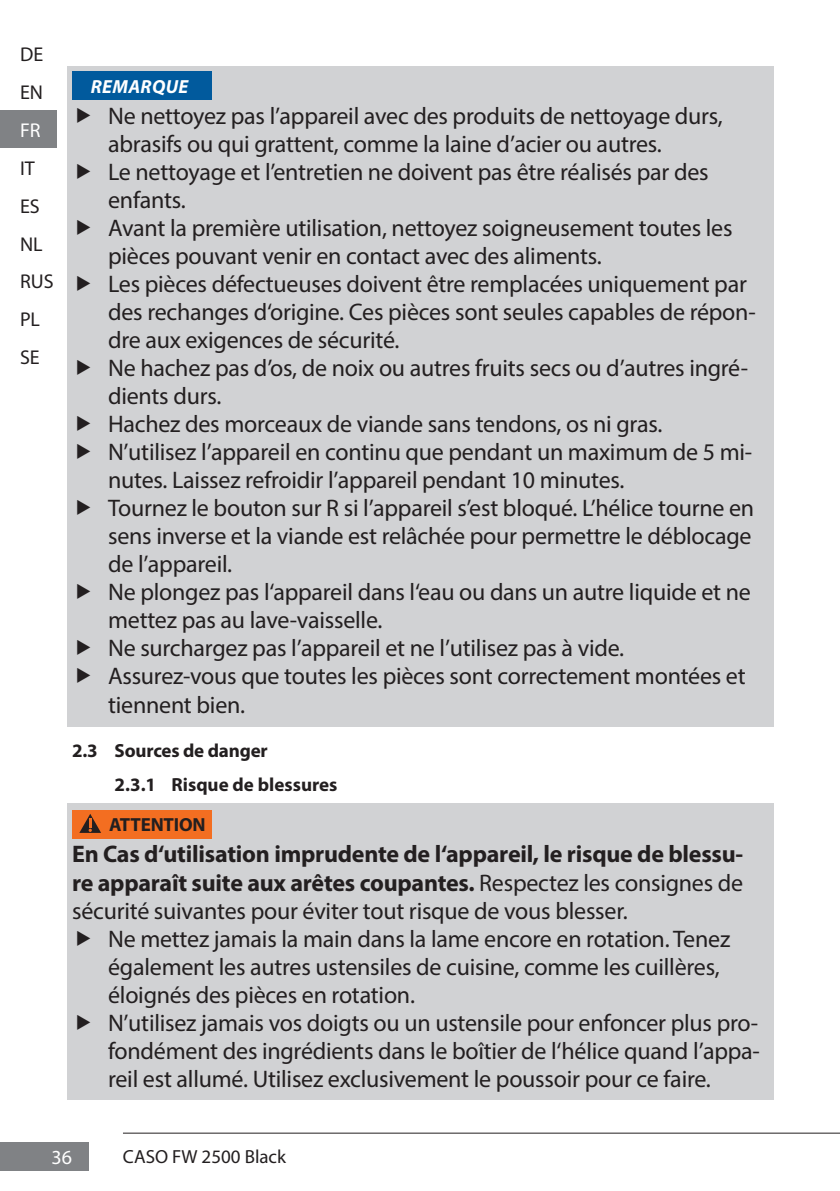
<style>
.page{position:relative;width:840px;height:1191px;background:#fff}
.page>*{position:absolute;margin:0;border:0;box-sizing:border-box;transform-origin:0 0}
.t1{font:24px/28px "Myriad Pro";letter-spacing:-.01em;color:#231f20}
.t2{font:700 24px/28.8px "Myriad Pro";letter-spacing:-.01em;color:#231f20;text-align:justify}
.t3{font:20px/38px "Myriad Pro";color:#231f20}
.t4{font:20px "Myriad Pro";color:#fff}
.t5{font:700 19px/34.4px "Myriad Pro";letter-spacing:-.01em;color:#231f20}
.t6{font:19px "Myriad Pro";color:#231f20}
.t7{font:italic 700 19px "Myriad Pro";letter-spacing:.02em;color:#fff}
.s1{font-weight:400}
</style>
<div class="page">
<div style="left:0;top:1141px;width:89px;height:29px;background:#808285"></div>
<div style="left:0;top:110px;width:57px;height:38px;background:#808285"></div>
<hr style="left:123px;top:1132px;width:716px;height:1px;background:#231f20">
<div style="left:67px;top:66px;width:705px;height:661px;background:#d1d2d4"></div>
<div style="left:72px;top:71px;width:139px;height:28px;background:#015a9d"></div>
<div style="left:67px;top:803px;width:705px;height:296px;background:#d1d2d4"></div>
<div style="left:72px;top:810px;width:139px;height:28px;background:#f36e21"></div>
<svg style="left:79px;top:814px;width:22px;height:19px"></svg>
<p class="t3" style="left:20px;top:34px;width:25px">DE<br>EN</p>
<p class="t4" style="left:20px;top:117px;width:22px">FR</p>
<p class="t3" style="left:20px;top:148px;width:16px">IT</p>
<p class="t3" style="left:20px;top:186px;width:21px">ES</p>
<p class="t3" style="left:20px;top:224px;width:24px">NL</p>
<p class="t3" style="left:20px;top:262px;width:35px">RUS</p>
<p class="t3" style="left:20px;top:300px;width:22px">PL</p>
<p class="t3" style="left:20px;top:338px;width:21px">SE</p>
<p class="t7" style="left:91px;top:74px;width:99px">REMARQUE</p>
<p class="t1" style="left:108px;top:101px;width:648px">Ne nettoyez pas l’appareil avec des produits de nettoyage durs, abrasifs ou qui grattent, comme la laine d’acier ou autres.<br>Le nettoyage et l’entretien ne doivent pas être réalisés par des enfants.<br>Avant la première utilisation, nettoyez soigneusement toutes les pièces pouvant venir en contact avec des aliments.<br>Les pièces défectueuses doivent être remplacées uniquement par des rechanges d‘origine. Ces pièces sont seules capables de répon&shy;dre aux exigences de sécurité.<br>Ne hachez pas d’os, de noix ou autres fruits secs ou d’autres ingré&shy;dients durs.<br>Hachez des morceaux de viande sans tendons, os ni gras.<br>N’utilisez l’appareil en continu que pendant un maximum de 5 mi&shy;nutes. Laissez refroidir l’appareil pendant 10 minutes.<br>Tournez le bouton sur R si l’appareil s’est bloqué. L’hélice tourne en sens inverse et la viande est relâchée pour permettre le déblocage de l’appareil.<br>Ne plongez pas l‘appareil dans l‘eau ou dans un autre liquide et ne mettez pas au lave-vaisselle.<br>Ne surchargez pas l’appareil et ne l’utilisez pas à vide.<br>Assurez-vous que toutes les pièces sont correctement montées et tiennent bien.</p>
<p class="t5" style="left:115px;top:732px;width:224px;text-indent:-43px">2.3 Sources de danger<br>2.3.1 Risque de blessures</p>
<p class="t5" style="left:109px;top:807px;width:98px">ATTENTION</p>
<p class="t2" style="left:72px;top:838px;width:672px">En Cas d‘utilisation imprudente de l‘appareil, le risque de blessu&shy;re apparaît suite aux arêtes coupantes. <span class="s1">Respectez les consignes de sécurité suivantes pour éviter tout risque de vous blesser.</span></p>
<p class="t1" style="left:108px;top:925px;width:653px">Ne mettez jamais la main dans la lame encore en rotation. Tenez également les autres ustensiles de cuisine, comme les cuillères, éloignés des pièces en rotation.<br>N’utilisez jamais vos doigts ou un ustensile pour enfoncer plus pro&shy;fondément des ingrédients dans le boîtier de l‘hélice quand l’appa&shy;reil est allumé. Utilisez exclusivement le poussoir pour ce faire.</p>
<p class="t4" style="left:51px;top:1144px;width:22px">36</p>
<p class="t6" style="left:123px;top:1144px;width:164px">CASO FW 2500 Black</p>
</div>
